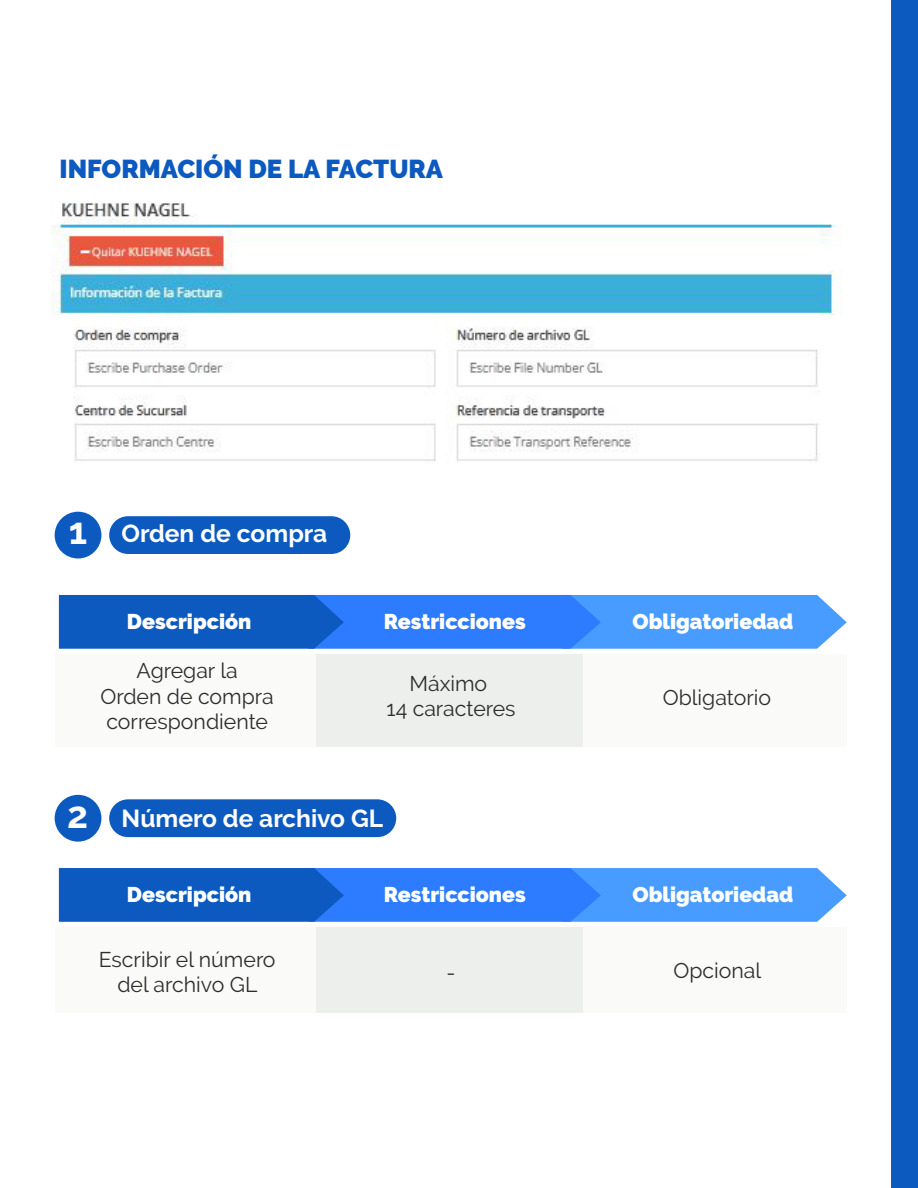
<style>
.page{position:relative;width:918px;height:1188px;background:#fff}
.page>*{position:absolute;margin:0;border:0;box-sizing:border-box;transform-origin:0 0}
.t1{font:900 25.8px "Raleway";color:#0c5abf}
.t2{font:700 24.6px "Raleway";color:#fff}
.t3{font:21.3px/25.5px "Raleway";color:#2d2d2d;text-align:center}
.t4{font:900 21.3px "Raleway";color:#fff}
.s1{font-size:37.2px}
</style>
<div class="page">
<div style="left:891px;top:0;width:27px;height:1188px;background:#0c5abf"></div>
<img style="left:51px;top:203px;width:791px;height:259px">
<div style="left:55px;top:654px;width:792px;height:93px;background:#fafbf9"></div>
<div style="left:316px;top:654px;width:266px;height:93px;background:#edefec"></div>
<svg style="left:59px;top:595px;width:788px;height:54px;background:#2f7ce9"></svg>
<div style="left:109px;top:516px;width:241px;height:38px;background:#0c5abf;border-radius:19px"></div>
<div style="left:55px;top:512px;width:46px;height:46px;background:#0c5abf;border-radius:50%"></div>
<div style="left:55px;top:927px;width:792px;height:86px;background:#fafbf9"></div>
<div style="left:316px;top:927px;width:266px;height:86px;background:#edefec"></div>
<svg style="left:59px;top:868px;width:788px;height:54px;background:#2e7ce9"></svg>
<div style="left:109px;top:799px;width:287px;height:38px;background:#0c5abf;border-radius:19px"></div>
<div style="left:55px;top:795px;width:46px;height:47px;background:#0c5abf;border-radius:50%"></div>
<p class="t1" style="left:60px;top:154px;width:385px">INFORMACIÓN DE LA FACTURA</p>
<p class="t2" style="left:69px;top:520px;width:260px"><span class="s1">1</span> Orden de compra</p>
<p class="t4" style="left:127px;top:609px;width:126px">Descripción</p>
<p class="t3" style="left:100px;top:658px;width:175px">Agregar la<br>Orden de compra correspondiente</p>
<p class="t4" style="left:384px;top:609px;width:143px">Restricciones</p>
<p class="t4" style="left:632px;top:609px;width:162px">Obligatoriedad</p>
<p class="t3" style="left:387px;top:670px;width:131px">Máximo<br>14 caracteres</p>
<p class="t3" style="left:663px;top:685px;width:110px">Obligatorio</p>
<p class="t2" style="left:67px;top:804px;width:317px"><span class="s1">2</span> Número de archivo GL</p>
<p class="t4" style="left:127px;top:883px;width:126px">Descripción</p>
<p class="t3" style="left:99px;top:947px;width:178px">Escribir el número del archivo GL</p>
<p class="t4" style="left:384px;top:883px;width:143px">Restricciones</p>
<p class="t4" style="left:632px;top:883px;width:162px">Obligatoriedad</p>
<p class="t3" style="left:447px;top:959px;width:10px">-</p>
<p class="t3" style="left:673px;top:958px;width:89px">Opcional</p>
</div>
